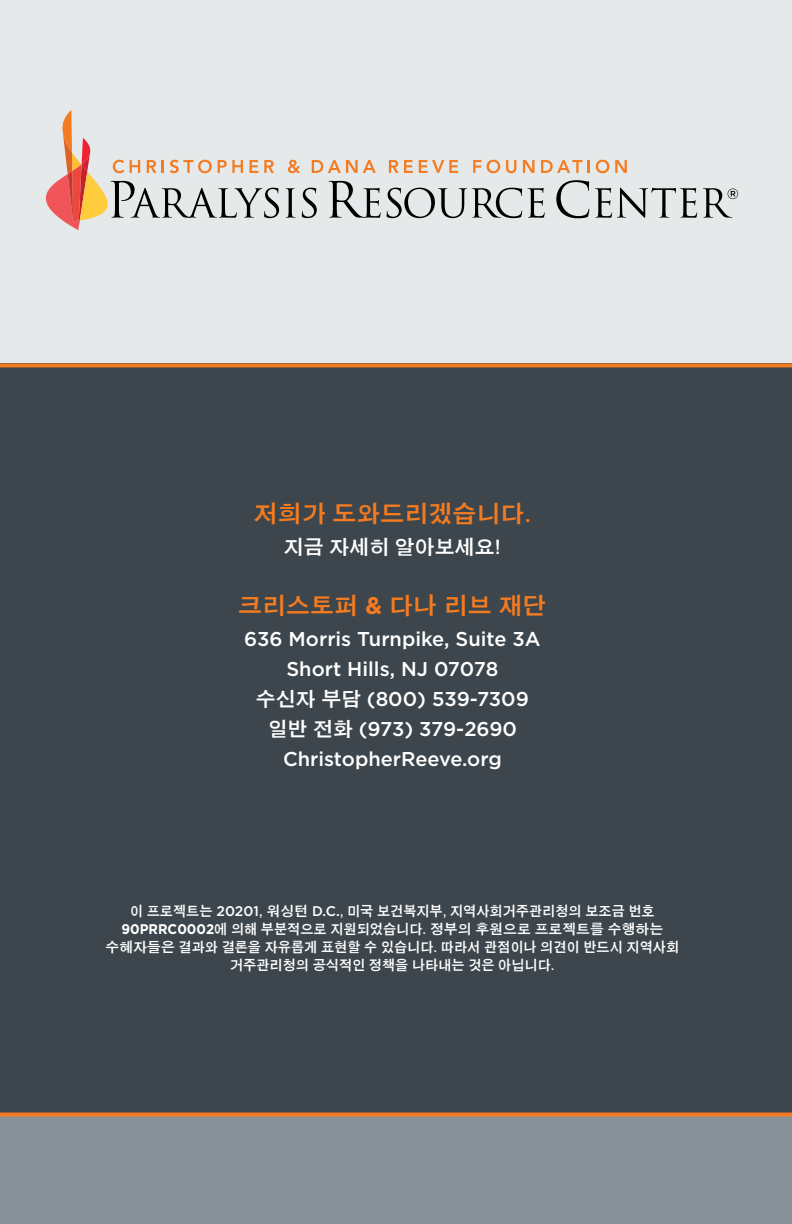
<style>
.page{position:relative;width:792px;height:1224px;background:#fff}
.page>*{position:absolute;margin:0;border:0;box-sizing:border-box;transform-origin:0 0}
.t1{font:24px "DFK Hei Bd MAC KSC H";color:#f47b20}
.t2{font:500 20px/30px "Gotham";color:#fff;text-align:center}
.t3{font:20px "DFK Hei Bd MAC KSC H";color:#fff}
.t4{font:14px/18px "DFK Hei Bd MAC KSC H";color:#fff;text-align:center;scale:.94 1}
.s1{font-family:"Gotham";font-weight:700}
.s2{font-family:"DFK Hei Bd MAC KSC H";font-weight:400}
.s3{font-family:"Gotham";font-weight:500}
</style>
<div class="page">
<div style="left:0;top:0;width:792px;height:365px;background:#e6e9ea"></div>
<div style="left:0;top:363px;width:792px;height:861px;background:#3d464c"></div>
<div style="left:0;top:1113px;width:792px;height:111px;background:#899198"></div>
<svg style="left:0;top:363px;width:792px;height:4px;background:#e07524"></svg>
<svg style="left:0;top:1113px;width:792px;height:4px;background:#e77d2d"></svg>
<svg style="left:286px;top:188px;width:10px;height:30px"></svg>
<svg style="left:302px;top:188px;width:15px;height:30px"></svg>
<svg style="left:329px;top:181px;width:52px;height:37px"></svg>
<svg style="left:387px;top:188px;width:158px;height:30px"></svg>
<svg style="left:556px;top:180px;width:33px;height:38px"></svg>
<svg style="left:595px;top:188px;width:102px;height:30px"></svg>
<svg style="left:703px;top:188px;width:35px;height:30px"></svg>
<svg style="left:288px;top:160px;width:12px;height:13px"></svg>
<svg style="left:312px;top:160px;width:64px;height:13px"></svg>
<svg style="left:389px;top:160px;width:24px;height:13px"></svg>
<svg style="left:419px;top:160px;width:39px;height:13px"></svg>
<svg style="left:473px;top:160px;width:8px;height:13px"></svg>
<svg style="left:487px;top:160px;width:13px;height:13px"></svg>
<svg style="left:506px;top:160px;width:10px;height:13px"></svg>
<svg style="left:523px;top:160px;width:12px;height:13px"></svg>
<svg style="left:541px;top:160px;width:49px;height:13px"></svg>
<svg style="left:596px;top:160px;width:13px;height:13px"></svg>
<svg style="left:615px;top:160px;width:12px;height:13px"></svg>
<svg style="left:45px;top:110px;width:234px;height:120px"></svg>
<h1 class="t1" style="left:254px;top:501px;width:279px">저희가 도와드리겠습니다.</h1>
<h2 class="t3" style="left:284px;top:537px;width:219px">지금 자세히 알아보세요!</h2>
<h1 class="t1" style="left:238px;top:593px;width:310px">크리스토퍼 <span class="s1">&amp;</span> 다나 리브 재단</h1>
<h2 class="t2" style="left:244px;top:623px;width:298px">636 Morris Turnpike, Suite 3A<br>Short Hills, NJ 07078<br><span class="s2">수신자 부담</span> (800) 539-7309 <span class="s2">일반 전화</span> (973) 379-2690<br>ChristopherReeve.org</h2>
<p class="t4" style="left:106px;top:902px;width:612px">이 프로젝트는 <span class="s3">20201</span>, 워싱턴 <span class="s3">D.C.</span>, 미국 보건복지부, 지역사회거주관리청의 보조금 번호 <span class="s1">90PRRC0002</span>에 의해 부분적으로 지원되었습니다. 정부의 후원으로 프로젝트를 수행하는 수혜자들은 결과와 결론을 자유롭게 표현할 수 있습니다. 따라서 관점이나 의견이 반드시 지역사회 거주관리청의 공식적인 정책을 나타내는 것은 아닙니다.</p>
</div>
